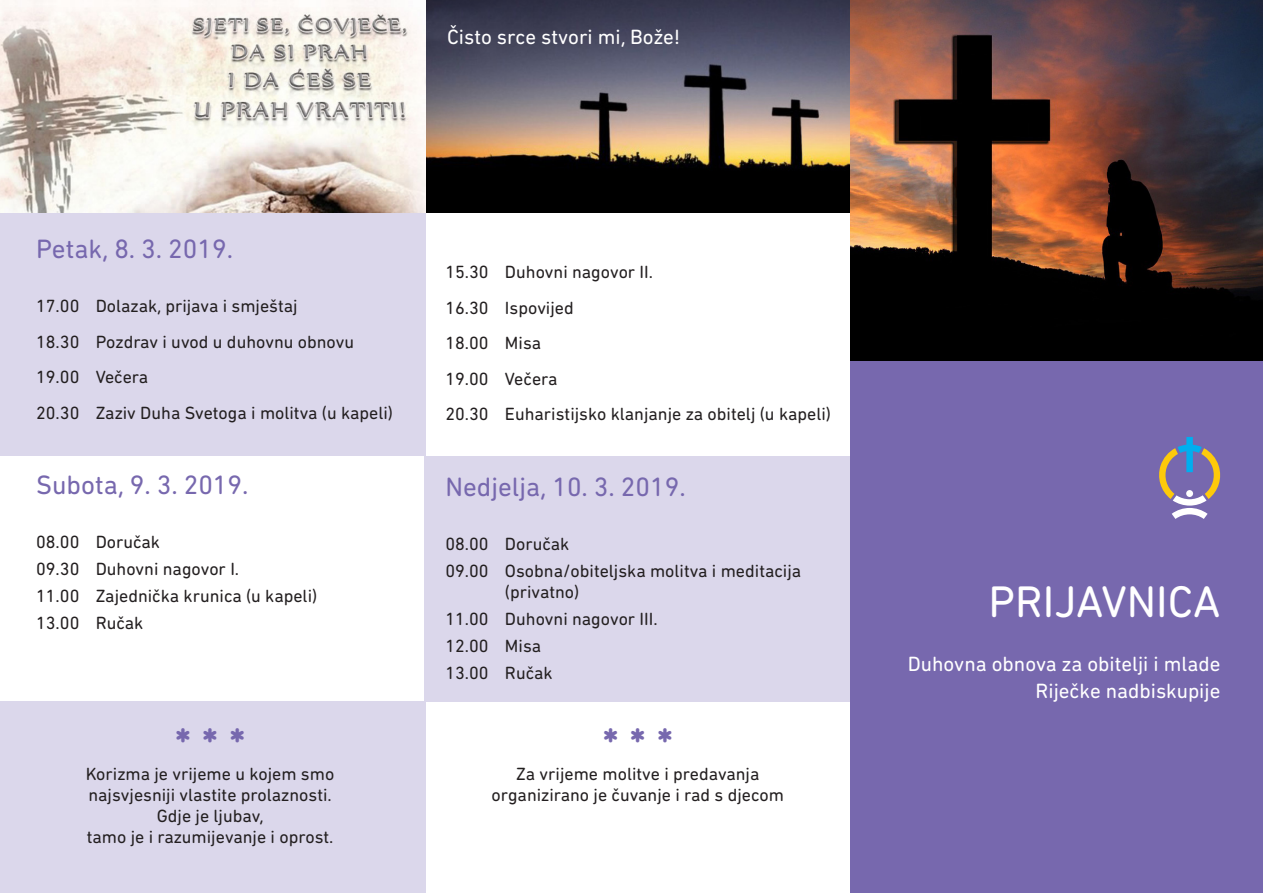
<style>
.page{position:relative;width:1263px;height:893px;background:#fff}
.page>*{position:absolute;margin:0;border:0;box-sizing:border-box;transform-origin:0 0}
.t1{font:45px "DIN Next Rounded LT Pro";color:#fff}
.t2{font:700 45px "DIN Next Rounded LT Pro";color:#7768ae}
.t3{font:27px "DIN Next Rounded LT Pro";color:#7768ae}
.t4{font:21px "DIN Next Rounded LT Pro";color:#fff}
.t5{font:18px/21px "DIN Next Rounded LT Pro";color:#231f20}
</style>
<div class="page">
<div style="left:0;top:702px;width:425px;height:191px;background:#dbd7eb"></div>
<div style="left:851px;top:356px;width:412px;height:537px;background:#7768ae"></div>
<div style="left:424px;top:456px;width:426px;height:246px;background:#dbd7eb"></div>
<div style="left:0;top:213px;width:425px;height:243px;background:#dbd7eb"></div>
<svg style="left:1159px;top:437px;width:61px;height:82px"></svg>
<img style="left:0;top:0;width:850px;height:213px">
<img style="left:850px;top:0;width:413px;height:361px">
<p class="t4" style="left:447px;top:25px;width:234px">Čisto srce stvori mi, Bože!</p>
<p class="t3" style="left:36px;top:234px;width:198px">Petak, 8. 3. 2019.</p>
<p class="t5" style="left:36px;top:296px;width:263px">17.00 Dolazak, prijava i smještaj</p>
<p class="t5" style="left:36px;top:331px;width:320px">18.30 Pozdrav i uvod u duhovnu obnovu</p>
<p class="t5" style="left:36px;top:367px;width:114px">19.00 Večera</p>
<p class="t5" style="left:36px;top:402px;width:358px">20.30 Zaziv Duha Svetoga i molitva (u kapeli)</p>
<p class="t3" style="left:36px;top:469px;width:214px">Subota, 9. 3. 2019.</p>
<p class="t5" style="left:36px;top:531px;width:125px">08.00 Doručak</p>
<p class="t5" style="left:36px;top:558px;width:205px">09.30 Duhovni nagovor I.</p>
<p class="t5" style="left:36px;top:585px;width:283px">11.00 Zajednička krunica (u kapeli)</p>
<p class="t5" style="left:36px;top:612px;width:109px">13.00 Ručak</p>
<p class="t2" style="left:175px;top:717px;width:72px">* * *</p>
<p class="t5" style="left:86px;top:763px;width:250px">Korizma je vrijeme u kojem smo najsvjesniji vlastite prolaznosti.</p>
<p class="t5" style="left:157px;top:805px;width:108px">Gdje je ljubav,</p>
<p class="t5" style="left:87px;top:826px;width:248px">tamo je i razumijevanje i oprost.</p>
<p class="t5" style="left:445px;top:261px;width:209px">15.30 Duhovni nagovor II.</p>
<p class="t5" style="left:445px;top:297px;width:130px">16.30 Ispovijed</p>
<p class="t5" style="left:445px;top:332px;width:97px">18.00 Misa</p>
<p class="t5" style="left:445px;top:368px;width:114px">19.00 Večera</p>
<p class="t5" style="left:445px;top:403px;width:387px">20.30 Euharistijsko klanjanje za obitelj (u kapeli)</p>
<p class="t3" style="left:445px;top:471px;width:242px">Nedjelja, 10. 3. 2019.</p>
<p class="t5" style="left:445px;top:533px;width:125px">08.00 Doručak</p>
<p class="t5" style="left:445px;top:560px;width:357px">09.00 Osobna/obiteljska molitva i meditacija</p>
<p class="t5" style="left:505px;top:581px;width:76px">(privatno)</p>
<p class="t5" style="left:445px;top:608px;width:214px">11.00 Duhovni nagovor III.</p>
<p class="t5" style="left:445px;top:635px;width:97px">12.00 Misa</p>
<p class="t5" style="left:445px;top:662px;width:109px">13.00 Ručak</p>
<p class="t2" style="left:602px;top:717px;width:72px">* * *</p>
<p class="t5" style="left:516px;top:763px;width:245px">Za vrijeme molitve i predavanja</p>
<p class="t5" style="left:492px;top:784px;width:294px">organizirano je čuvanje i rad s djecom</p>
<p class="t1" style="left:988px;top:576px;width:233px">PRIJAVNICA</p>
<p class="t4" style="left:908px;top:652px;width:314px">Duhovna obnova za obitelji i mlade</p>
<p class="t4" style="left:1035px;top:679px;width:186px">Riječke nadbiskupije</p>
</div>
